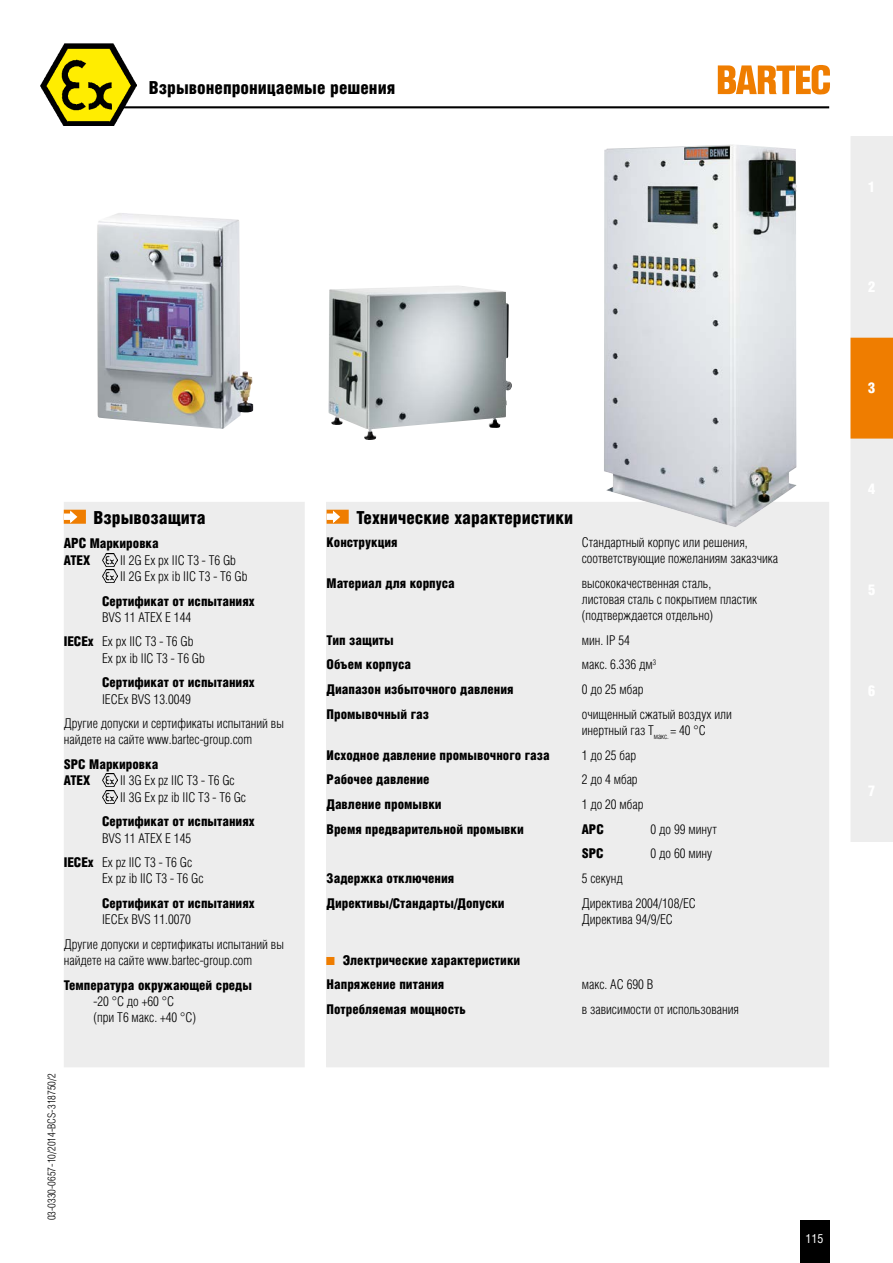
<style>
.page{position:relative;width:893px;height:1263px;background:#fff}
.page>*{position:absolute;margin:0;border:0;box-sizing:border-box;transform-origin:0 0}
.t1{font:900 18px "Helios Cond";color:#000}
.t2{font:900 condensed 14.25px "Helvetica";color:#fff}
.t3{font:300 13.5px/16.2px "Helios Cond";color:#000}
.t4{font:900 13.5px/16.2px "Helios Cond";color:#000}
.t5{font:condensed 12px "Helvetica";color:#fff}
.t6{font:300 condensed 10.5px "Helvetica";color:#000}
.s1{font-family:"Helvetica";font-stretch:condensed}
.s2{font-weight:900}
</style>
<div class="page">
<svg style="left:850px;top:136px;width:43px;height:706px;background:#edddcb"></svg>
<div style="left:800px;top:1220px;width:29px;height:43px;background:#000"></div>
<img style="left:328px;top:285px;width:184px;height:155px">
<img style="left:97px;top:213px;width:156px;height:216px">
<hr style="left:123px;top:106px;width:706px;height:2px;background:#000">
<img style="left:41px;top:44px;width:96px;height:82px">
<div style="left:326px;top:502px;width:503px;height:565px;background:#ededed"></div>
<img style="left:604px;top:144px;width:193px;height:383px">
<div style="left:327px;top:510px;width:22px;height:14px;background:#ef7d00;border:2px solid #ef7d00"></div>
<svg style="left:327px;top:513px;width:5px;height:7px"></svg>
<svg style="left:332px;top:509px;width:9px;height:15px"></svg>
<div style="left:64px;top:502px;width:241px;height:565px;background:#ededed"></div>
<div style="left:64px;top:510px;width:22px;height:14px;background:#ef7d00;border:2px solid #ef7d00"></div>
<svg style="left:64px;top:513px;width:5px;height:7px"></svg>
<svg style="left:69px;top:509px;width:9px;height:15px"></svg>
<img style="left:102px;top:553px;width:15px;height:13px">
<img style="left:102px;top:569px;width:15px;height:13px">
<img style="left:102px;top:774px;width:15px;height:13px">
<img style="left:102px;top:790px;width:15px;height:13px">
<svg style="left:718px;top:65px;width:112px;height:30px"></svg>
<h1 class="t1" style="left:149px;top:77px;width:248px">Взрывонепроницаемые решения</h1>
<p class="t2" style="left:868px;top:379px;width:9px">3</p>
<h1 class="t1" style="left:94px;top:507px;width:114px">Взрывозащита</h1>
<p class="t4" style="left:64px;top:535px;width:96px"><span class="s1">APC</span> Маркировка<br>ATEX</p>
<p class="t3" style="left:120px;top:552px;width:129px">II 2G Ex px IIC T3 - T6 Gb<br>II 2G Ex px ib IIC T3 - T6 Gb</p>
<p class="t4" style="left:102px;top:592px;width:154px">Сертификат от испытаниях</p>
<p class="t3" style="left:64px;top:604px;width:131px;line-height:24.8px;text-align:right">BVS 11 ATEX E 144<br><span class="s2">IECEx</span> Ex px IIC T3 - T6 Gb</p>
<p class="t3" style="left:102px;top:650px;width:104px">Ex px ib IIC T3 - T6 Gb</p>
<p class="t4" style="left:102px;top:674px;width:154px">Сертификат от испытаниях</p>
<p class="t3" style="left:64px;top:686px;width:222px;line-height:24.8px;text-indent:38px">IECEx BVS 13.0049<br>Другие допуски и сертификаты испытаний вы</p>
<p class="t3" style="left:64px;top:731px;width:190px">найдете на сайте www.bartec-group.com</p>
<p class="t4" style="left:64px;top:756px;width:96px">SPC Маркировка<br>ATEX</p>
<p class="t3" style="left:120px;top:772px;width:128px">II 3G Ex pz IIC T3 - T6 Gc<br>II 3G Ex pz ib IIC T3 - T6 Gc</p>
<p class="t4" style="left:102px;top:813px;width:154px">Сертификат от испытаниях</p>
<p class="t3" style="left:64px;top:825px;width:130px;line-height:24.8px;text-align:right">BVS 11 ATEX E 145<br><span class="s2">IECEx</span> Ex pz IIC T3 - T6 Gc</p>
<p class="t3" style="left:102px;top:870px;width:103px">Ex pz ib IIC T3 - T6 Gc</p>
<p class="t4" style="left:102px;top:895px;width:154px">Сертификат от испытаниях</p>
<p class="t3" style="left:64px;top:907px;width:222px;line-height:24.8px;text-indent:38px">IECEx BVS 11.0070<br>Другие допуски и сертификаты испытаний вы</p>
<p class="t3" style="left:64px;top:952px;width:190px">найдете на сайте www.bartec-group.com</p>
<p class="t4" style="left:64px;top:977px;width:190px">Температура окружающей среды</p>
<p class="t3" style="left:94px;top:993px;width:104px">-20 °C до +60 °C (при T6 макс. +40 °C)</p>
<p class="t6" style="left:46px;top:1220px;width:148px;rotate:-90deg">03-0330-0657-10/2014-BCS-318750/2</p>
<h1 class="t1" style="left:356px;top:507px;width:218px">Технические характеристики</h1>
<p class="t4" style="left:327px;top:534px;width:73px">Конструкция</p>
<p class="t3" style="left:582px;top:534px;width:198px">Стандартный корпус или решения, соответствующие пожеланиям заказчика</p>
<p class="t4" style="left:327px;top:574px;width:130px">Материал для корпуса</p>
<p class="t3" style="left:582px;top:575px;width:177px">высококачественная сталь, листовая сталь с покрытием пластик (подтверждается отдельно)</p>
<p class="t4" style="left:327px;top:632px;width:69px">Тип защиты</p>
<p class="t3" style="left:582px;top:632px;width:50px">мин. IP 54</p>
<p class="t4" style="left:327px;top:656px;width:86px">Объем корпуса</p>
<p class="t3" style="left:582px;top:656px;width:76px">макс. 6.336 дм<sup>3</sup></p>
<p class="t4" style="left:327px;top:681px;width:188px">Диапазон избыточного давления</p>
<p class="t3" style="left:582px;top:681px;width:63px">0 до 25 мбар</p>
<p class="t4" style="left:327px;top:706px;width:104px">Промывочный газ</p>
<p class="t3" style="left:582px;top:706px;width:152px">очищенный сжатый воздух или инертный газ T<sub>макс.</sub> = 40 °C</p>
<p class="t4" style="left:327px;top:746px;width:225px">Исходное давление промывочного газа</p>
<p class="t3" style="left:582px;top:747px;width:56px">1 до 25 бар</p>
<p class="t4" style="left:327px;top:771px;width:104px">Рабочее давление</p>
<p class="t3" style="left:582px;top:771px;width:57px">2 до 4 мбар</p>
<p class="t4" style="left:327px;top:796px;width:117px">Давление промывки</p>
<p class="t3" style="left:582px;top:796px;width:63px">1 до 20 мбар</p>
<p class="t4" style="left:327px;top:820px;width:199px">Время предварительной промывки</p>
<p class="t4" style="left:582px;top:820px;width:24px">APC</p>
<p class="t3" style="left:651px;top:821px;width:68px">0 до 99 минут</p>
<p class="t4" style="left:582px;top:845px;width:23px">SPC</p>
<p class="t3" style="left:651px;top:845px;width:63px">0 до 60 мину</p>
<p class="t4" style="left:327px;top:870px;width:129px">Задержка отключения</p>
<p class="t3" style="left:582px;top:870px;width:43px">5 секунд</p>
<p class="t4" style="left:327px;top:894px;width:180px">Директивы/Стандарты/Допуски</p>
<p class="t3" style="left:582px;top:895px;width:116px">Директива 2004/108/ЕС<br>Директива 94/9/ЕС</p>
<p class="t4" style="left:327px;top:947px;width:195px;line-height:24.8px;text-indent:16px">Электрические характеристики<br>Напряжение питания</p>
<p class="t3" style="left:582px;top:976px;width:73px">макс. AC 690 В</p>
<p class="t4" style="left:327px;top:1001px;width:141px">Потребляемая мощность</p>
<p class="t3" style="left:582px;top:1001px;width:159px">в зависимости от использования</p>
<p class="t5" style="left:805px;top:1231px;width:19px">115</p>
</div>
